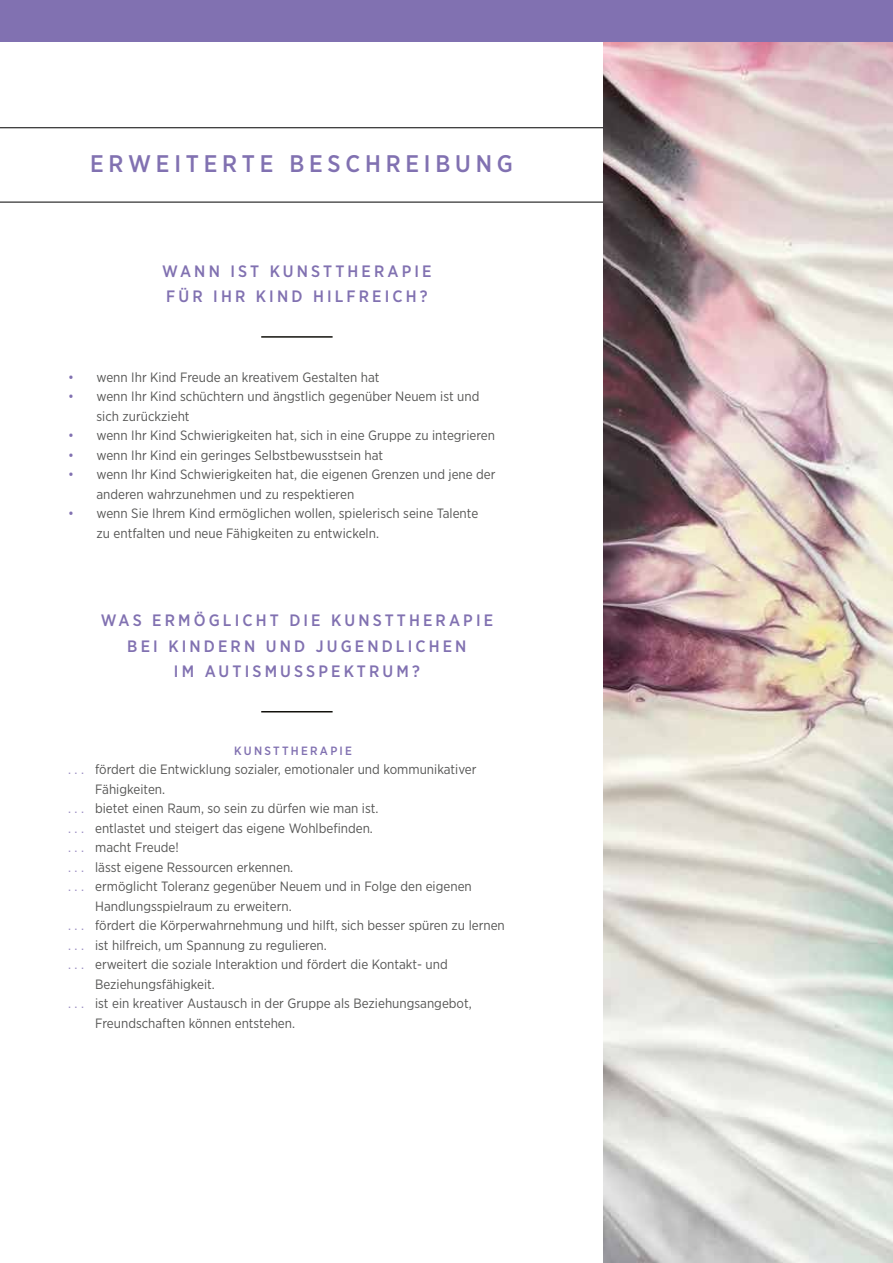
<style>
.page{position:relative;width:893px;height:1263px;background:#fff}
.page>*{position:absolute;margin:0;border:0;box-sizing:border-box;transform-origin:0 0}
.t1{font:500 24px "Gotham Narrow";letter-spacing:.2em;color:#8171b1}
.t2{font:500 16.5px/25.5px "Gotham Narrow";letter-spacing:.19em;color:#8171b1;text-align:center}
.t3{font:13.5px/19.5px "Gotham Narrow";color:#575756}
.t4{font:500 12px "Gotham Narrow";letter-spacing:.19em;color:#8171b1}
.s1{color:#8171b1}
.s2{color:#998cc2}
</style>
<div class="page">
<img style="left:603px;top:42px;width:290px;height:1221px">
<div style="left:0;top:0;width:893px;height:42px;background:#8171b1"></div>
<hr style="left:261px;top:336px;width:72px;height:2px;background:#12110c">
<hr style="left:0;top:202px;width:603px;height:1px;background:#000">
<hr style="left:0;top:127px;width:603px;height:1px;background:#000">
<hr style="left:261px;top:711px;width:72px;height:1px;background:#12110c">
<h1 class="t1" style="left:90px;top:148px;width:424px">ERWEITERTE BESCHREIBUNG</h1>
<p class="t2" style="left:162px;top:258px;width:271px;text-align:left">WANN IST KUNSTTHERAPIE<br>FÜR IHR KIND HILFREICH?</p>
<p class="t3" style="left:68px;top:367px;width:313px"><span class="s1">•</span> wenn Ihr Kind Freude an kreativem Gestalten hat</p>
<p class="t3" style="left:97px;top:386px;width:384px;text-indent:-28px"><span class="s1">•</span> wenn Ihr Kind schüchtern und ängstlich gegenüber Neuem ist und sich zurückzieht</p>
<p class="t3" style="left:68px;top:425px;width:428px"><span class="s1">•</span> wenn Ihr Kind Schwierigkeiten hat, sich in eine Gruppe zu integrieren</p>
<p class="t3" style="left:68px;top:445px;width:317px"><span class="s1">•</span> wenn Ihr Kind ein geringes Selbstbewusstsein hat</p>
<p class="t3" style="left:97px;top:464px;width:401px;text-indent:-28px"><span class="s1">•</span> wenn Ihr Kind Schwierigkeiten hat, die eigenen Grenzen und jene der anderen wahrzunehmen und zu respektieren</p>
<p class="t3" style="left:97px;top:503px;width:383px;text-indent:-28px"><span class="s1">•</span> wenn Sie Ihrem Kind ermöglichen wollen, spielerisch seine Talente zu entfalten und neue Fähigkeiten zu entwickeln.</p>
<p class="t2" style="left:101px;top:608px;width:394px">WAS ERMÖGLICHT DIE KUNSTTHERAPIE<br>BEI KINDERN UND JUGENDLICHEN<br>IM AUTISMUSSPEKTRUM?</p>
<p class="t4" style="left:234px;top:743px;width:119px">KUNSTTHERAPIE</p>
<p class="t3" style="left:68px;top:759px;width:410px"><span class="s2">. . .</span> fördert die Entwicklung sozialer, emotionaler und kommunikativer</p>
<p class="t3" style="left:95px;top:779px;width:72px">Fähigkeiten.</p>
<p class="t3" style="left:68px;top:798px;width:312px"><span class="s2">. . .</span> bietet einen Raum, so sein zu dürfen wie man ist.</p>
<p class="t3" style="left:68px;top:818px;width:306px"><span class="s2">. . .</span> entlastet und steigert das eigene Wohlbefinden.</p>
<p class="t3" style="left:68px;top:837px;width:112px"><span class="s2">. . .</span> macht Freude!</p>
<p class="t3" style="left:68px;top:857px;width:227px"><span class="s2">. . .</span> lässt eigene Ressourcen erkennen.</p>
<p class="t3" style="left:68px;top:876px;width:405px"><span class="s2">. . .</span> ermöglicht Toleranz gegenüber Neuem und in Folge den eigenen</p>
<p class="t3" style="left:95px;top:896px;width:198px">Handlungsspielraum zu erweitern.</p>
<p class="t3" style="left:68px;top:915px;width:438px"><span class="s2">. . .</span> fördert die Körperwahrnehmung und hilft, sich besser spüren zu lernen</p>
<p class="t3" style="left:68px;top:935px;width:260px"><span class="s2">. . .</span> ist hilfreich, um Spannung zu regulieren.</p>
<p class="t3" style="left:68px;top:954px;width:381px"><span class="s2">. . .</span> erweitert die soziale Interaktion und fördert die Kontakt- und</p>
<p class="t3" style="left:95px;top:974px;width:121px">Beziehungsfähigkeit.</p>
<p class="t3" style="left:68px;top:993px;width:405px"><span class="s2">. . .</span> ist ein kreativer Austausch in der Gruppe als Beziehungsangebot,</p>
<p class="t3" style="left:95px;top:1013px;width:201px">Freundschaften können entstehen.</p>
</div>
